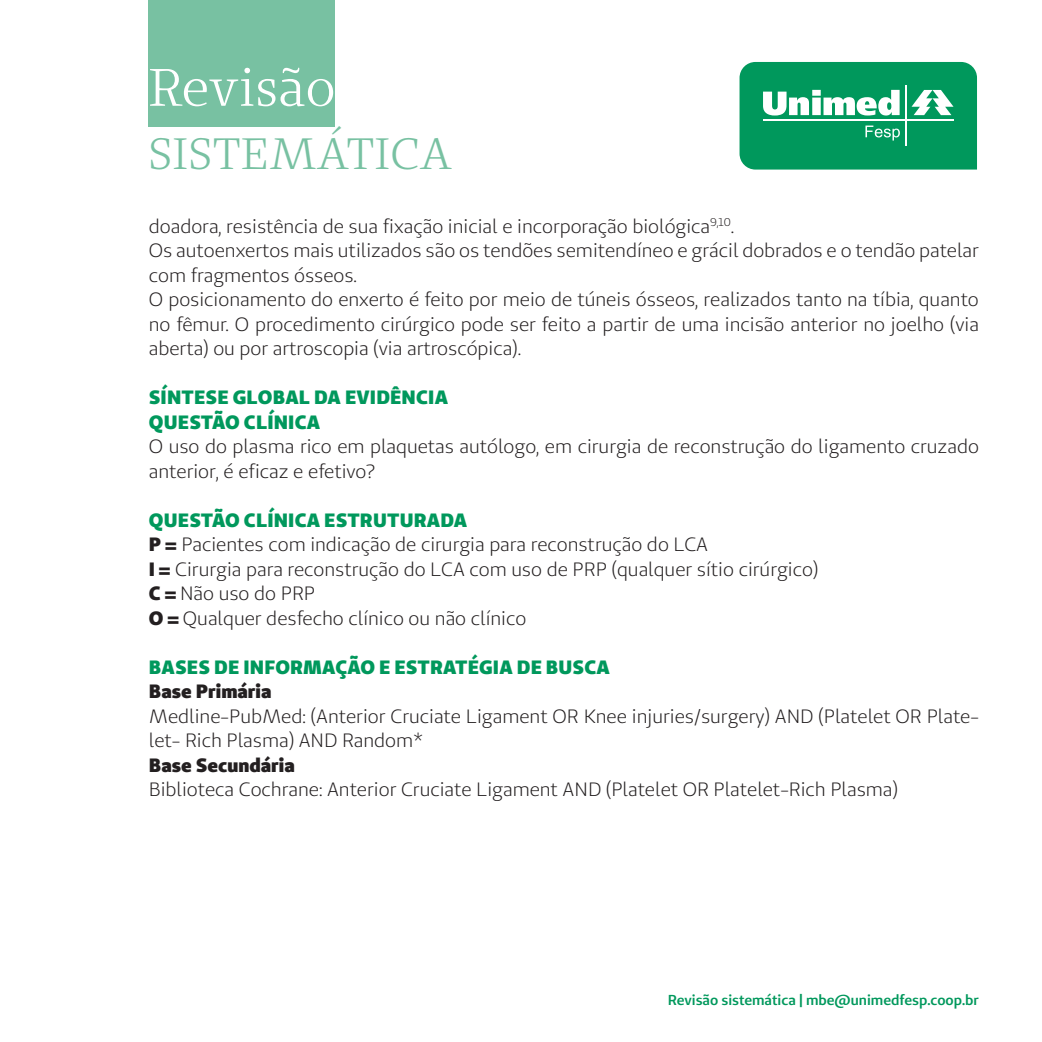
<style>
.page{position:relative;width:1042px;height:1042px;background:#fff}
.page>*{position:absolute;margin:0;border:0;box-sizing:border-box;transform-origin:0 0}
.t1{font:52.5px "Unimed Serif";color:#fff}
.t2{font:43.75px "Unimed Serif";letter-spacing:.01em;color:#78c1a2}
.Texto{font:19.25px/24.5px "Unimed Sans";color:#231f20}
.Intertítulo{font:900 19.25px "Unimed Sans";letter-spacing:.01em;color:#00985c}
.Texto-2{font:900 19.25px "Unimed Sans";color:#231f20}
.t3{font:600 14.35px "Unimed Sans";color:#00985c}
.s1{font-weight:900}
</style>
<div class="page">
<div style="left:148px;top:0;width:186px;height:127px;background:#78c1a2"></div>
<svg style="left:739px;top:62px;width:238px;height:108px;background:#24a673"></svg>
<h1 class="t1" style="left:148px;top:54px;width:189px">Revisão</h1>
<h2 class="t2" style="left:148px;top:126px;width:305px">SISTEMÁTICA</h2>
<p class="Texto" style="left:149px;top:214px;width:587px">doadora, resistência de sua fixação inicial e incorporação biológica<sup>9,10</sup>.</p>
<p class="Texto" style="left:149px;top:238px;width:831px">Os autoenxertos mais utilizados são os tendões semitendíneo e grácil dobrados e o tendão patelar com fragmentos ósseos.</p>
<p class="Texto" style="left:149px;top:287px;width:832px;text-align:justify">O posicionamento do enxerto é feito por meio de túneis ósseos, realizados tanto na tíbia, quanto no fêmur. O procedimento cirúrgico pode ser feito a partir de uma incisão anterior no joelho (via aberta) ou por artroscopia (via artroscópica).</p>
<p class="Intertítulo" style="left:149px;top:384px;width:301px">SÍNTESE GLOBAL DA EVIDÊNCIA</p>
<p class="Intertítulo" style="left:149px;top:409px;width:173px">QUESTÃO CLÍNICA</p>
<p class="Texto" style="left:149px;top:434px;width:832px">O uso do plasma rico em plaquetas autólogo, em cirurgia de reconstrução do ligamento cruzado anterior, é eficaz e efetivo?</p>
<p class="Intertítulo" style="left:149px;top:507px;width:320px">QUESTÃO CLÍNICA ESTRUTURADA</p>
<p class="Texto" style="left:149px;top:532px;width:561px"><span class="s1">P =</span> Pacientes com indicação de cirurgia para reconstrução do LCA</p>
<p class="Texto" style="left:149px;top:557px;width:671px"><span class="s1">I =</span> Cirurgia para reconstrução do LCA com uso de PRP (qualquer sítio cirúrgico)</p>
<p class="Texto" style="left:149px;top:581px;width:168px"><span class="s1">C =</span> Não uso do PRP</p>
<p class="Texto" style="left:149px;top:606px;width:379px"><span class="s1">O =</span> Qualquer desfecho clínico ou não clínico</p>
<p class="Intertítulo" style="left:149px;top:654px;width:462px">BASES DE INFORMAÇÃO E ESTRATÉGIA DE BUSCA</p>
<p class="Texto-2" style="left:149px;top:678px;width:124px">Base Primária</p>
<p class="Texto" style="left:149px;top:704px;width:831px">Medline-PubMed: (Anterior Cruciate Ligament OR Knee injuries/surgery) AND (Platelet OR Plate&shy;let- Rich Plasma) AND Random*</p>
<p class="Texto-2" style="left:149px;top:752px;width:147px">Base Secundária</p>
<p class="Texto" style="left:149px;top:777px;width:750px">Biblioteca Cochrane: Anterior Cruciate Ligament AND (Platelet OR Platelet-Rich Plasma)</p>
<p class="t3" style="left:668px;top:990px;width:313px">Revisão sistemática | mbe@unimedfesp.coop.br</p>
</div>
